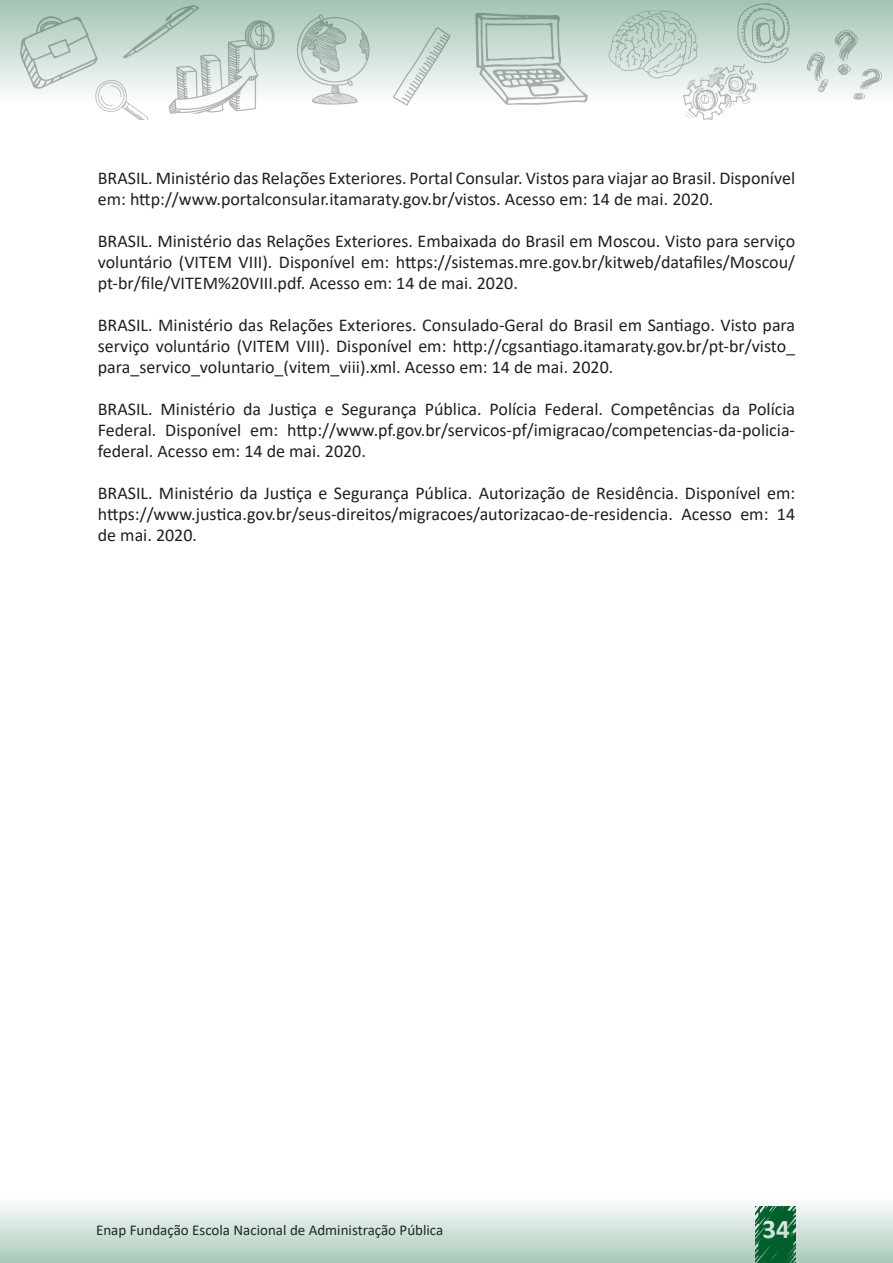
<style>
.page{position:relative;width:893px;height:1263px;background:#fff}
.page>*{position:absolute;margin:0;border:0;box-sizing:border-box;transform-origin:0 0}
.t1{font:700 27px "Calibri";color:#fff}
.texto{font:18px/21px "Calibri";color:#231f20;text-align:justify}
.t2{font:15px "Calibri";color:#231f20}
</style>
<div class="page">
<svg style="left:0;top:0;width:893px;height:120px"></svg>
<svg style="left:0;top:1205px;width:893px;height:58px;background:#c5dad0"></svg>
<p class="texto" style="left:98px;top:167px;width:699px">BRASIL. Ministério das Relações Exteriores. Portal Consular. Vistos para viajar ao Brasil. Disponível em: http://www.portalconsular.itamaraty.gov.br/vistos. Acesso em: 14 de mai. 2020.</p>
<p class="texto" style="left:98px;top:230px;width:699px">BRASIL. Ministério das Relações Exteriores. Embaixada do Brasil em Moscou. Visto para serviço voluntário (VITEM VIII). Disponível em: https://sistemas.mre.gov.br/kitweb/datafiles/Moscou/ pt-br/file/VITEM%20VIII.pdf. Acesso em: 14 de mai. 2020.</p>
<p class="texto" style="left:98px;top:314px;width:699px">BRASIL. Ministério das Relações Exteriores. Consulado-Geral do Brasil em Santiago. Visto para serviço voluntário (VITEM VIII). Disponível em: http://cgsantiago.itamaraty.gov.br/pt-br/visto_ para_servico_voluntario_(vitem_viii).xml. Acesso em: 14 de mai. 2020.</p>
<p class="texto" style="left:98px;top:398px;width:699px">BRASIL. Ministério da Justiça e Segurança Pública. Polícia Federal. Competências da Polícia Federal. Disponível em: http://www.pf.gov.br/servicos-pf/imigracao/competencias-da-policia&shy;federal. Acesso em: 14 de mai. 2020.</p>
<p class="texto" style="left:98px;top:482px;width:699px">BRASIL. Ministério da Justiça e Segurança Pública. Autorização de Residência. Disponível em: https://www.justica.gov.br/seus-direitos/migracoes/autorizacao-de-residencia. Acesso em: 14 de mai. 2020.</p>
<p class="t2" style="left:96px;top:1220px;width:349px">Enap Fundação Escola Nacional de Administração Pública</p>
<h1 class="t1" style="left:763px;top:1210px;width:29px">34</h1>
</div>
